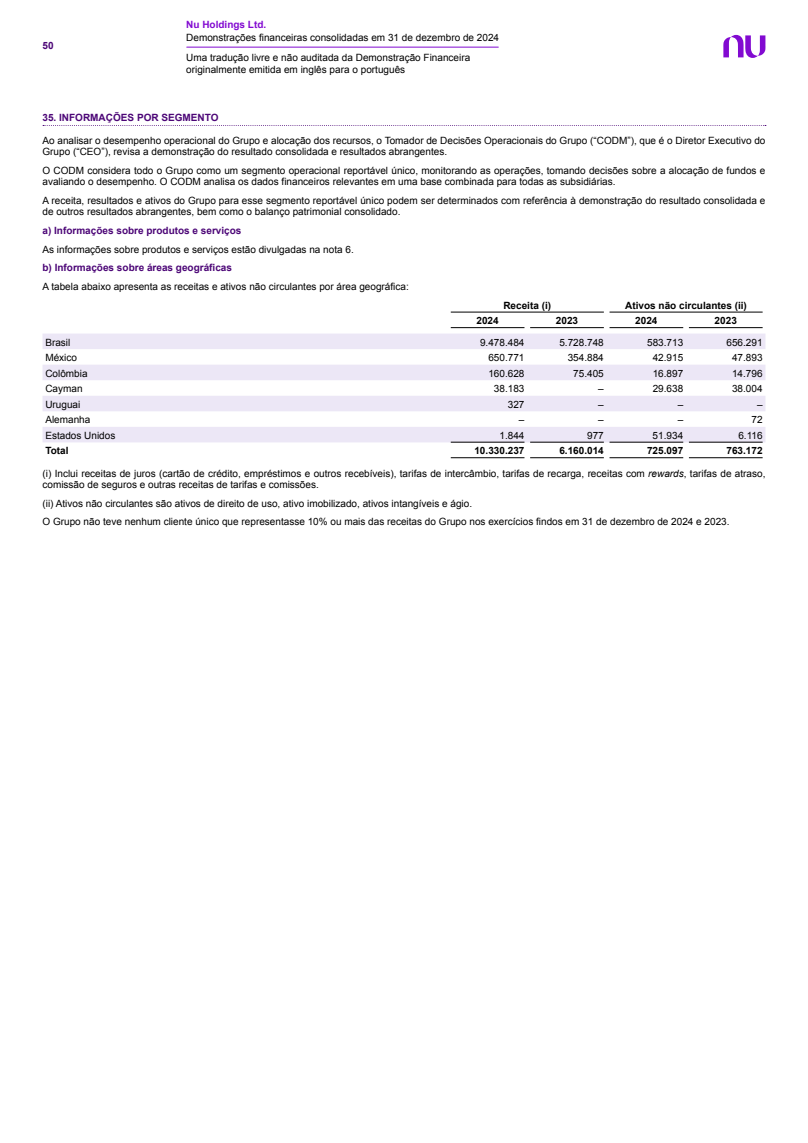
<style>
.page{position:relative;width:808px;height:1143px;background:#fff}
.page>*{position:absolute;margin:0;border:0;box-sizing:border-box;transform-origin:0 0}
.t1{font:10px/11.5px "Arial";color:#000}
.t2{font:700 10px "Arial";color:#4c0677}
.t3{font:700 10px "Arial";color:#000}
.t4{font:700 10px "Arial";color:#820ad1}
.s1{font-style:italic}
</style>
<div class="page">
<svg style="left:723px;top:35px;width:42px;height:23px"></svg>
<hr style="left:187px;top:47px;width:311px;height:1px;background:#820ad1">
<svg style="left:43px;top:125px;width:723px;height:1px"></svg>
<svg style="left:43px;top:333px;width:722px;height:109px;fill:#ece7f6"></svg>
<hr style="left:451px;top:312px;width:153px;height:1px;background:#000">
<hr style="left:609px;top:312px;width:154px;height:1px;background:#000">
<hr style="left:451px;top:327px;width:73px;height:1px;background:#000">
<hr style="left:530px;top:327px;width:74px;height:1px;background:#000">
<hr style="left:609px;top:327px;width:74px;height:1px;background:#000">
<hr style="left:689px;top:327px;width:74px;height:1px;background:#000">
<hr style="left:451px;top:442px;width:73px;height:1px;background:#000">
<hr style="left:530px;top:442px;width:74px;height:1px;background:#000">
<hr style="left:609px;top:442px;width:74px;height:1px;background:#000">
<hr style="left:689px;top:442px;width:74px;height:1px;background:#000">
<hr style="left:451px;top:457px;width:73px;height:1px;background:#000">
<hr style="left:530px;top:457px;width:74px;height:1px;background:#000">
<hr style="left:609px;top:457px;width:74px;height:1px;background:#000">
<hr style="left:689px;top:457px;width:74px;height:1px;background:#000">
<p class="t4" style="left:186px;top:17px;width:81px">Nu Holdings Ltd.</p>
<p class="t1" style="left:186px;top:28px;width:314px;line-height:19.6px">Demonstrações financeiras consolidadas em 31 de dezembro de 2024<br>Uma tradução livre e não auditada da Demonstração Financeira</p>
<p class="t1" style="left:186px;top:63px;width:220px">originalmente emitida em inglês para o português</p>
<p class="t2" style="left:43px;top:111px;width:177px">35. INFORMAÇÕES POR SEGMENTO</p>
<p class="t1" style="left:43px;top:134px;width:724px">Ao analisar o desempenho operacional do Grupo e alocação dos recursos, o Tomador de Decisões Operacionais do Grupo (“CODM”), que é o Diretor Executivo do<br>Grupo (“CEO”), revisa a demonstração do resultado consolidada e resultados abrangentes.</p>
<p class="t1" style="left:43px;top:164px;width:724px">O CODM considera todo o Grupo como um segmento operacional reportável único, monitorando as operações, tomando decisões sobre a alocação de fundos e avaliando o desempenho. O CODM analisa os dados financeiros relevantes em uma base combinada para todas as subsidiárias.</p>
<p class="t1" style="left:43px;top:195px;width:724px">A receita, resultados e ativos do Grupo para esse segmento reportável único podem ser determinados com referência à demonstração do resultado consolidada e de outros resultados abrangentes, bem como o balanço patrimonial consolidado.</p>
<p class="t2" style="left:43px;top:224px;width:200px">a) Informações sobre produtos e serviços</p>
<p class="t1" style="left:43px;top:243px;width:313px">As informações sobre produtos e serviços estão divulgadas na nota 6.</p>
<p class="t2" style="left:43px;top:261px;width:191px">b) Informações sobre áreas geográficas</p>
<p class="t1" style="left:43px;top:280px;width:368px">A tabela abaixo apresenta as receitas e ativos não circulantes por área geográfica:</p>
<p class="t3" style="left:503px;top:299px;width:49px">Receita (i)</p>
<p class="t3" style="left:625px;top:299px;width:123px">Ativos não circulantes (ii)</p>
<p class="t3" style="left:476px;top:314px;width:24px">2024</p>
<p class="t3" style="left:556px;top:314px;width:24px">2023</p>
<p class="t3" style="left:635px;top:314px;width:24px">2024</p>
<p class="t3" style="left:715px;top:314px;width:24px">2023</p>
<p class="t1" style="left:45px;top:336px;width:26px">Brasil</p>
<p class="t1" style="left:480px;top:336px;width:46px">9.478.484</p>
<p class="t1" style="left:559px;top:336px;width:46px">5.728.748</p>
<p class="t1" style="left:647px;top:336px;width:38px">583.713</p>
<p class="t1" style="left:726px;top:336px;width:38px">656.291</p>
<p class="t1" style="left:45px;top:352px;width:33px">México</p>
<p class="t1" style="left:488px;top:352px;width:38px">650.771</p>
<p class="t1" style="left:568px;top:352px;width:38px">354.884</p>
<p class="t1" style="left:653px;top:352px;width:32px">42.915</p>
<p class="t1" style="left:732px;top:352px;width:32px">47.893</p>
<p class="t1" style="left:45px;top:367px;width:44px">Colômbia</p>
<p class="t1" style="left:488px;top:367px;width:38px">160.628</p>
<p class="t1" style="left:573px;top:367px;width:32px">75.405</p>
<p class="t1" style="left:653px;top:367px;width:32px">16.897</p>
<p class="t1" style="left:732px;top:367px;width:32px">14.796</p>
<p class="t1" style="left:45px;top:383px;width:39px">Cayman</p>
<p class="t1" style="left:494px;top:383px;width:32px">38.183</p>
<p class="t1" style="left:598px;top:383px;width:7px">–</p>
<p class="t1" style="left:653px;top:383px;width:32px">29.638</p>
<p class="t1" style="left:732px;top:383px;width:32px">38.004</p>
<p class="t1" style="left:45px;top:398px;width:37px">Uruguai</p>
<p class="t1" style="left:508px;top:398px;width:18px">327</p>
<p class="t1" style="left:598px;top:398px;width:7px">–</p>
<p class="t1" style="left:678px;top:398px;width:7px">–</p>
<p class="t1" style="left:757px;top:398px;width:7px">–</p>
<p class="t1" style="left:45px;top:414px;width:47px">Alemanha</p>
<p class="t1" style="left:519px;top:414px;width:7px">–</p>
<p class="t1" style="left:598px;top:414px;width:7px">–</p>
<p class="t1" style="left:678px;top:414px;width:7px">–</p>
<p class="t1" style="left:751px;top:414px;width:13px">72</p>
<p class="t1" style="left:45px;top:429px;width:72px">Estados Unidos</p>
<p class="t1" style="left:499px;top:429px;width:27px">1.844</p>
<p class="t1" style="left:587px;top:429px;width:18px">977</p>
<p class="t1" style="left:653px;top:429px;width:32px">51.934</p>
<p class="t1" style="left:738px;top:429px;width:26px">6.116</p>
<p class="t3" style="left:45px;top:444px;width:25px">Total</p>
<p class="t3" style="left:474px;top:444px;width:52px">10.330.237</p>
<p class="t3" style="left:559px;top:444px;width:46px">6.160.014</p>
<p class="t3" style="left:647px;top:444px;width:38px">725.097</p>
<p class="t3" style="left:726px;top:444px;width:38px">763.172</p>
<p class="t1" style="left:43px;top:467px;width:724px">(i) Inclui receitas de juros (cartão de crédito, empréstimos e outros recebíveis), tarifas de intercâmbio, tarifas de recarga, receitas com <span class="s1">rewards</span>, tarifas de atraso, comissão de seguros e outras receitas de tarifas e comissões.</p>
<p class="t1" style="left:43px;top:494px;width:689px;line-height:18.6px">(ii) Ativos não circulantes são ativos de direito de uso, ativo imobilizado, ativos intangíveis e ágio.<br>O Grupo não teve nenhum cliente único que representasse 10% ou mais das receitas do Grupo nos exercícios findos em 31 de dezembro de 2024 e 2023.</p>
<p class="t2" style="left:43px;top:39px;width:13px">50</p>
</div>
